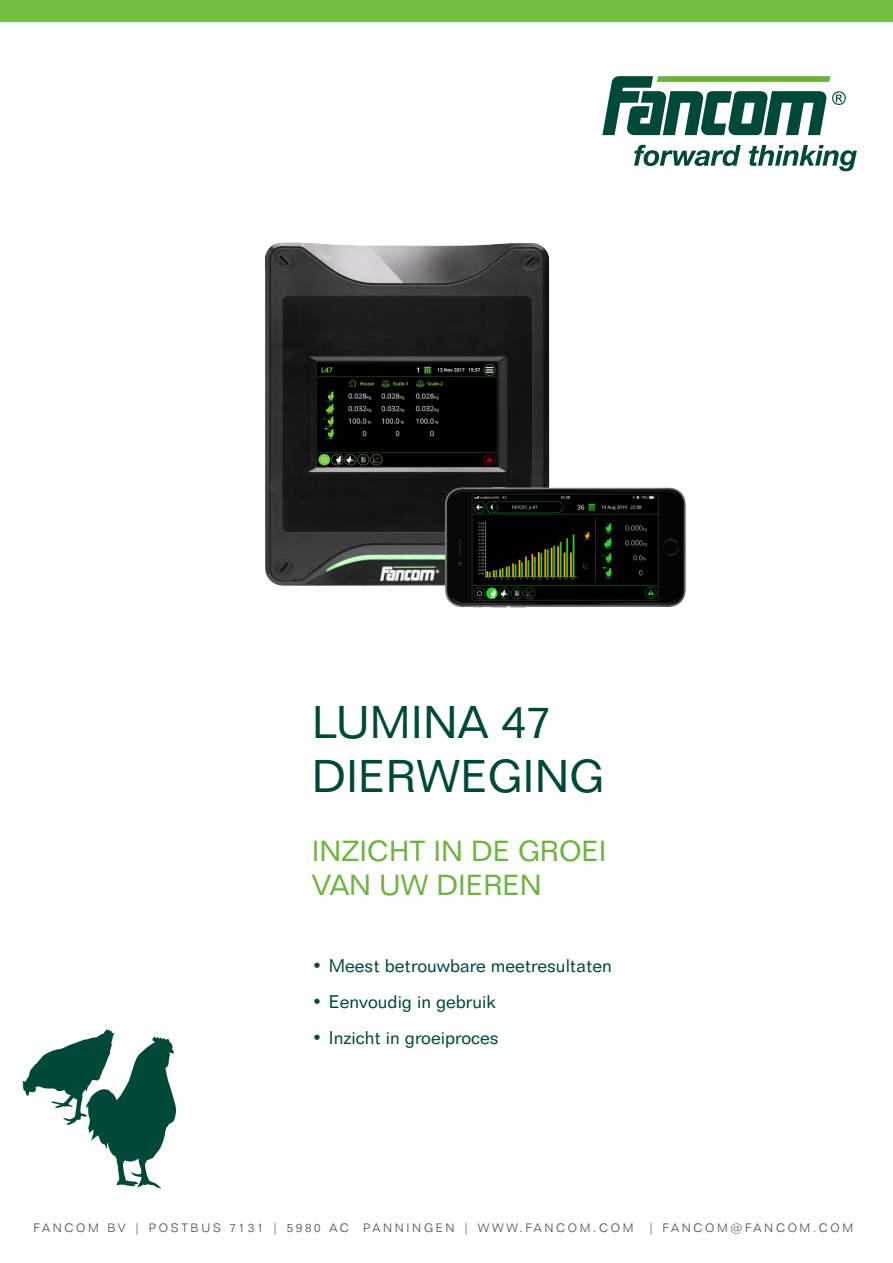
<style>
.page{position:relative;width:893px;height:1263px;background:#fff}
.page>*{position:absolute;margin:0;border:0;box-sizing:border-box;transform-origin:0 0}
.t1{font:45px "Folio BT";color:#004839}
.t2{font:28.5px "Folio BT";color:#6cb43f}
.t3{font:18px "Folio BT";color:#004839}
.t4{font:300 12px "Folio BT";letter-spacing:.22em;color:#5e5553}
</style>
<div class="page">
<div style="left:0;top:0;width:893px;height:27px;background:#231f20;opacity:.25"></div>
<div style="left:0;top:0;width:893px;height:21px;background:#71bf44"></div>
<svg style="left:602px;top:76px;width:244px;height:59px"></svg>
<svg style="left:634px;top:145px;width:107px;height:21px"></svg>
<svg style="left:749px;top:145px;width:108px;height:26px"></svg>
<svg style="left:22px;top:1029px;width:155px;height:160px"></svg>
<img style="left:265px;top:242px;width:285px;height:344px">
<img style="left:433px;top:475px;width:253px;height:133px">
<p class="t1" style="left:312px;top:695px;width:241px">LUMINA 47</p>
<p class="t1" style="left:312px;top:749px;width:294px">DIERWEGING</p>
<p class="t2" style="left:312px;top:833px;width:296px">INZICHT IN DE GROEI</p>
<p class="t2" style="left:312px;top:867px;width:231px">VAN UW DIEREN</p>
<p class="t3" style="left:312px;top:955px;width:302px">• Meest betrouwbare meetresultaten</p>
<p class="t3" style="left:312px;top:991px;width:185px">• Eenvoudig in gebruik</p>
<p class="t3" style="left:312px;top:1027px;width:188px">• Inzicht in groeiproces</p>
<p class="t4" style="left:34px;top:1220px;width:821px">FANCOM BV | POSTBUS 7131 | 5980 AC PANNINGEN | WWW.FANCOM.COM | FANCOM@FANCOM.COM</p>
</div>
